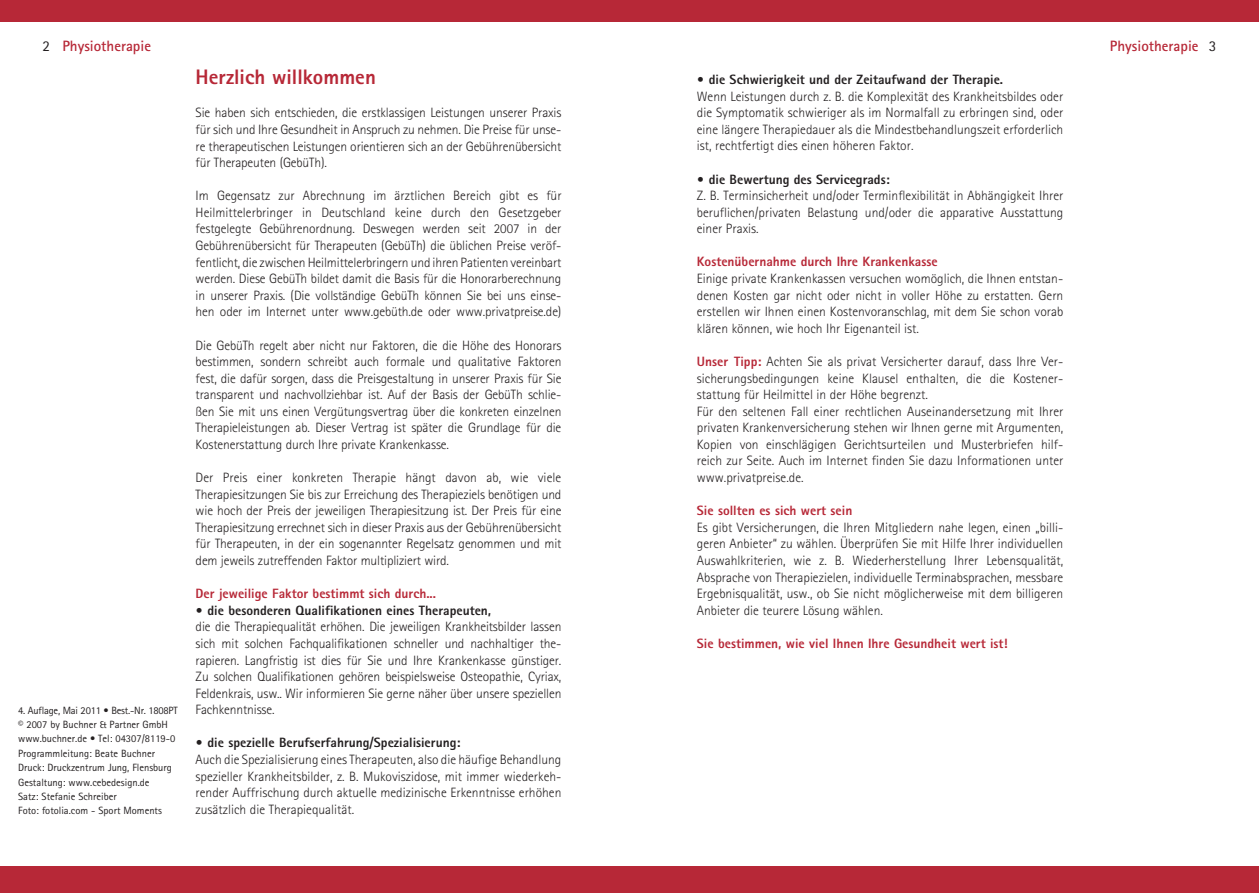
<style>
.page{position:relative;width:1259px;height:893px;background:#fff}
.page>*{position:absolute;margin:0;border:0;box-sizing:border-box;transform-origin:0 0}
.t1{font:800 21px "Rotis Sans Serif";color:#b72837}
.t2{font:700 15px "Rotis Sans Serif";color:#b72837}
.t3{font:15px "Rotis Sans Serif";color:#231f20}
.t4{font:300 13.5px/16.6px "Rotis Sans Serif";color:#231f20;text-align:justify}
.t5{font:800 13.5px "Rotis Sans Serif";color:#231f20}
.t6{font:800 13.5px "Rotis Sans Serif";color:#b72837}
.t7{font:10.5px/14.4px "Rotis Sans Serif";color:#231f20}
.s1{font-weight:800;color:#b72837}
</style>
<div class="page">
<div style="left:0;top:0;width:629px;height:21px;background:#b72837"></div>
<div style="left:0;top:866px;width:629px;height:27px;background:#b72837"></div>
<div style="left:629px;top:0;width:630px;height:21px;background:#b72837"></div>
<div style="left:629px;top:866px;width:630px;height:27px;background:#b72837"></div>
<p class="t2" style="left:62px;top:37px;width:90px">Physiotherapie</p>
<p class="t2" style="left:1110px;top:37px;width:90px">Physiotherapie</p>
<p class="t3" style="left:43px;top:37px;width:9px">2</p>
<p class="t3" style="left:1209px;top:37px;width:9px">3</p>
<p class="t7" style="left:18px;top:703px;width:161px">4. Auflage, Mai 2011 • Best.-Nr. 1808PT © 2007 by Buchner &amp; Partner GmbH www.buchner.de • Tel: 04307/8119-0<br>Programmleitung: Beate Buchner Druck: Druckzentrum Jung, Flensburg Gestaltung: www.cebedesign.de<br>Satz: Stefanie Schreiber<br>Foto: fotolia.com - Sport Moments</p>
<h1 class="t1" style="left:196px;top:64px;width:182px">Herzlich willkommen</h1>
<p class="t4" style="left:196px;top:104px;width:367px">Sie haben sich entschieden, die erstklassigen Leistungen unserer Praxis für sich und Ihre Gesundheit in Anspruch zu nehmen. Die Preise für unse&shy;re therapeutischen Leistungen orientieren sich an der Gebührenübersicht für Therapeuten (GebüTh).</p>
<p class="t4" style="left:196px;top:187px;width:367px">Im Gegensatz zur Abrechnung im ärztlichen Bereich gibt es für Heilmittelerbringer in Deutschland keine durch den Gesetzgeber festgelegte Gebührenordnung. Deswegen werden seit 2007 in der Gebührenübersicht für Therapeuten (GebüTh) die üblichen Preise veröf&shy;fentlicht, die zwischen Heilmittelerbringern und ihren Patienten vereinbart werden. Diese GebüTh bildet damit die Basis für die Honorarberechnung in unserer Praxis. (Die vollständige GebüTh können Sie bei uns einse&shy;hen oder im Internet unter www.gebüth.de oder www.privatpreise.de)</p>
<p class="t4" style="left:196px;top:337px;width:367px">Die GebüTh regelt aber nicht nur Faktoren, die die Höhe des Honorars bestimmen, sondern schreibt auch formale und qualitative Faktoren fest, die dafür sorgen, dass die Preisgestaltung in unserer Praxis für Sie transparent und nachvollziehbar ist. Auf der Basis der GebüTh schlie&shy;ßen Sie mit uns einen Vergütungsvertrag über die konkreten einzelnen Therapieleistungen ab. Dieser Vertrag ist später die Grundlage für die Kostenerstattung durch Ihre private Krankenkasse.</p>
<p class="t4" style="left:196px;top:469px;width:367px">Der Preis einer konkreten Therapie hängt davon ab, wie viele Therapiesitzungen Sie bis zur Erreichung des Therapieziels benötigen und wie hoch der Preis der jeweiligen Therapiesitzung ist. Der Preis für eine Therapiesitzung errechnet sich in dieser Praxis aus der Gebührenübersicht für Therapeuten, in der ein sogenannter Regelsatz genommen und mit dem jeweils zutreffenden Faktor multipliziert wird.</p>
<p class="t6" style="left:196px;top:585px;width:242px">Der jeweilige Faktor bestimmt sich durch...</p>
<p class="t5" style="left:196px;top:602px;width:297px">• die besonderen Qualifikationen eines Therapeuten,</p>
<p class="t4" style="left:196px;top:618px;width:367px">die die Therapiequalität erhöhen. Die jeweiligen Krankheitsbilder lassen sich mit solchen Fachqualifikationen schneller und nachhaltiger the&shy;rapieren. Langfristig ist dies für Sie und Ihre Krankenkasse günstiger.<br>Zu solchen Qualifikationen gehören beispielsweise Osteopathie, Cyriax, Feldenkrais, usw.. Wir informieren Sie gerne näher über unsere speziellen Fachkenntnisse.</p>
<p class="t5" style="left:196px;top:734px;width:266px">• die spezielle Berufserfahrung/Spezialisierung:</p>
<p class="t4" style="left:196px;top:751px;width:367px">Auch die Spezialisierung eines Therapeuten, also die häufige Behandlung spezieller Krankheitsbilder, z. B. Mukoviszidose, mit immer wiederkeh&shy;render Auffrischung durch aktuelle medizinische Erkenntnisse erhöhen zusätzlich die Therapiequalität.</p>
<p class="t5" style="left:697px;top:71px;width:308px">• die Schwierigkeit und der Zeitaufwand der Therapie.</p>
<p class="t4" style="left:697px;top:88px;width:368px">Wenn Leistungen durch z. B. die Komplexität des Krankheitsbildes oder die Symptomatik schwieriger als im Normalfall zu erbringen sind, oder eine längere Therapiedauer als die Mindestbehandlungszeit erforderlich ist, rechtfertigt dies einen höheren Faktor.</p>
<p class="t5" style="left:697px;top:170px;width:194px">• die Bewertung des Servicegrads:</p>
<p class="t4" style="left:697px;top:187px;width:368px">Z. B. Terminsicherheit und/oder Terminflexibilität in Abhängigkeit Ihrer beruflichen/privaten Belastung und/oder die apparative Ausstattung einer Praxis.</p>
<p class="t6" style="left:697px;top:253px;width:242px">Kostenübernahme durch Ihre Krankenkasse</p>
<p class="t4" style="left:697px;top:270px;width:368px">Einige private Krankenkassen versuchen womöglich, die Ihnen entstan&shy;denen Kosten gar nicht oder nicht in voller Höhe zu erstatten. Gern erstellen wir Ihnen einen Kostenvoranschlag, mit dem Sie schon vorab klären können, wie hoch Ihr Eigenanteil ist.</p>
<p class="t4" style="left:697px;top:353px;width:368px;text-align:left"><span class="s1">Unser Tipp:</span> Achten Sie als privat Versicherter darauf, dass Ihre Ver&shy;sicherungsbedingungen keine Klausel enthalten, die die Kostener&shy;stattung für Heilmittel in der Höhe begrenzt.<br>Für den seltenen Fall einer rechtlichen Auseinandersetzung mit Ihrer privaten Krankenversicherung stehen wir Ihnen gerne mit Argumenten, Kopien von einschlägigen Gerichtsurteilen und Musterbriefen hilf&shy;reich zur Seite. Auch im Internet finden Sie dazu Informationen unter www.privatpreise.de.</p>
<p class="t6" style="left:697px;top:502px;width:157px">Sie sollten es sich wert sein</p>
<p class="t4" style="left:697px;top:519px;width:368px">Es gibt Versicherungen, die Ihren Mitgliedern nahe legen, einen „billi&shy;geren Anbieter“ zu wählen. Überprüfen Sie mit Hilfe Ihrer individuellen Auswahlkriterien, wie z. B. Wiederherstellung Ihrer Lebensqualität, Absprache von Therapiezielen, individuelle Terminabsprachen, messbare Ergebnisqualität, usw., ob Sie nicht möglicherweise mit dem billigeren Anbieter die teurere Lösung wählen.</p>
<p class="t6" style="left:697px;top:635px;width:312px">Sie bestimmen, wie viel Ihnen Ihre Gesundheit wert ist!</p>
</div>
